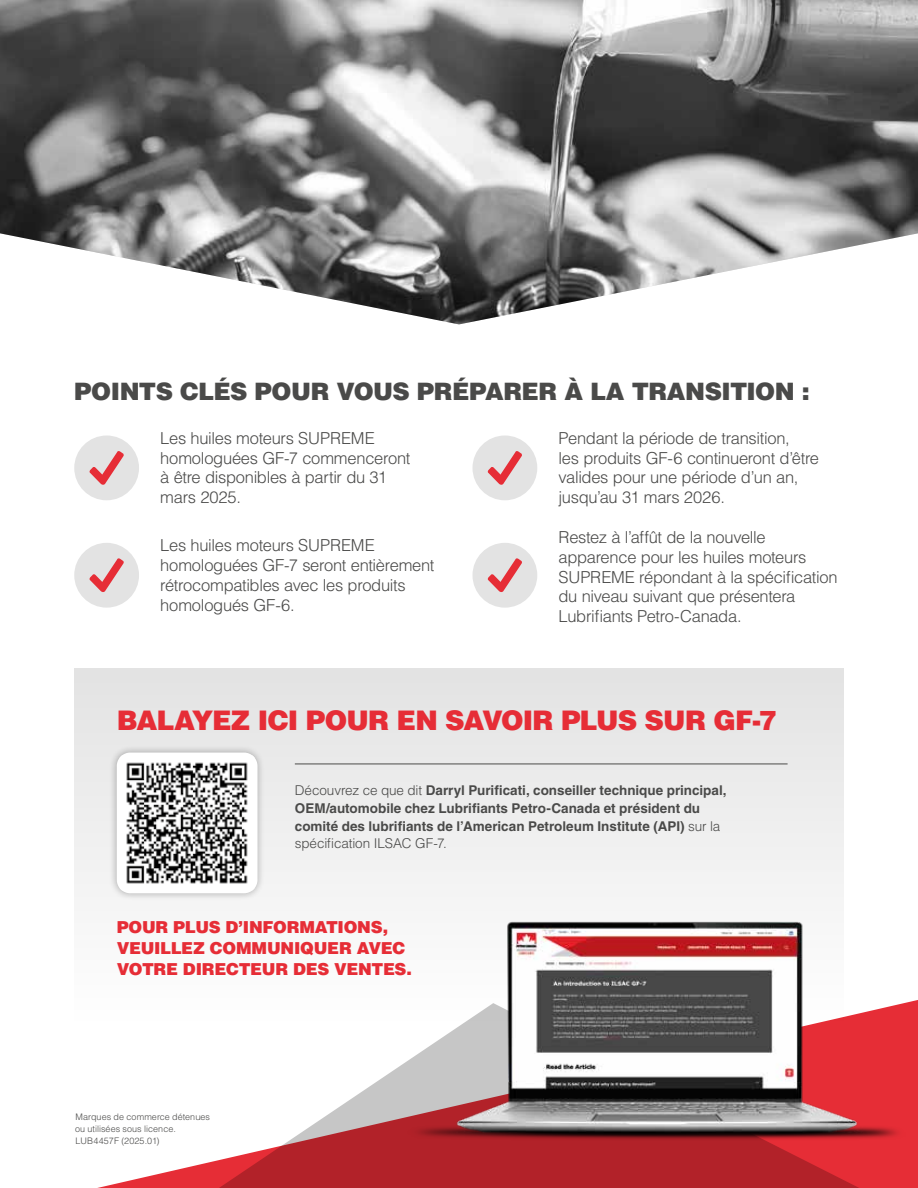
<style>
.page{position:relative;width:918px;height:1188px;background:#fff}
.page>*{position:absolute;margin:0;border:0;box-sizing:border-box;transform-origin:0 0}
.t1{font:900 27px "Helvetica LT Std";letter-spacing:-.03em;color:#e62d36}
.t2{font:900 24px "Helvetica LT Std";letter-spacing:-.02em;color:#4a4a49}
.t3{font:300 16.5px/19.8px "Helvetica LT Std";letter-spacing:-.02em;color:#4a4a49}
.t4{font:900 16.5px/21px "Helvetica LT Std";letter-spacing:-.015em;color:#e62d36}
.t5{font:700 13.5px/18px "Helvetica LT Std";color:#4a4a49}
.t6{font:300 9px/12px "Helvetica LT Std";letter-spacing:.005em;color:#4a4a49}
.s1{font-weight:300}
</style>
<div class="page">
<img style="left:0;top:0;width:918px;height:324px">
<div style="left:74px;top:436px;width:65px;height:64px;background:#e3e3e3;border-radius:50%"></div>
<svg style="left:89px;top:451px;width:35px;height:34px"></svg>
<div style="left:74px;top:543px;width:65px;height:65px;background:#e3e3e3;border-radius:50%"></div>
<svg style="left:89px;top:558px;width:35px;height:34px"></svg>
<div style="left:473px;top:436px;width:64px;height:64px;background:#e3e3e3;border-radius:50%"></div>
<svg style="left:488px;top:451px;width:34px;height:34px"></svg>
<div style="left:473px;top:543px;width:64px;height:65px;background:#e3e3e3;border-radius:50%"></div>
<svg style="left:488px;top:558px;width:34px;height:34px"></svg>
<div style="left:74px;top:669px;width:770px;height:352px;background:linear-gradient(to right,#f0f0f0,#e9e9e9)"></div>
<hr style="left:295px;top:764px;width:493px;height:1px;background:#4a4a49">
<div style="left:109px;top:745px;width:156px;height:156px;background:#000;opacity:.3"></div>
<div style="left:117px;top:753px;width:141px;height:140px;background:#fff;border-radius:14px"></div>
<img style="left:120px;top:755px;width:135px;height:135px">
<svg style="left:74px;top:997px;width:844px;height:191px"></svg>
<svg style="left:199px;top:1003px;width:687px;height:185px"></svg>
<img style="left:397px;top:891px;width:521px;height:272px">
<h2 class="t2" style="left:74px;top:376px;width:737px">POINTS CLÉS POUR VOUS PRÉPARER À LA TRANSITION :</h2>
<p class="t3" style="left:160px;top:428px;width:252px">Les huiles moteurs SUPREME homologuées GF-7 commenceront à être disponibles à partir du 31 mars 2025.</p>
<p class="t3" style="left:160px;top:536px;width:276px">Les huiles moteurs SUPREME homologuées GF-7 seront entièrement rétrocompatibles avec les produits homologués GF-6.</p>
<p class="t3" style="left:559px;top:428px;width:262px">Pendant la période de transition,<br>les produits GF-6 continueront d’être valides pour une période d’un an, jusqu’au 31 mars 2026.</p>
<p class="t3" style="left:559px;top:527px;width:281px">Restez à l’affût de la nouvelle apparence pour les huiles moteurs<br>SUPREME répondant à la spécification du niveau suivant que présentera<br>Lubrifiants Petro-Canada.</p>
<h1 class="t1" style="left:117px;top:703px;width:662px">BALAYEZ ICI POUR EN SAVOIR PLUS SUR GF-7</h1>
<p class="t5" style="left:295px;top:781px;width:433px"><span class="s1">Découvrez ce que dit</span> Darryl Purificati, conseiller technique principal, OEM/automobile chez Lubrifiants Petro-Canada et président du comité des lubrifiants de l’American Petroleum Institute (API) <span class="s1">sur la spécification ILSAC GF-7.</span></p>
<p class="t4" style="left:117px;top:916px;width:297px">POUR PLUS D’INFORMATIONS,<br>VEUILLEZ COMMUNIQUER AVEC<br>VOTRE DIRECTEUR DES VENTES.</p>
<p class="t6" style="left:75px;top:1111px;width:136px">Marques de commerce détenues ou utilisées sous licence.<br>LUB4457F (2025.01)</p>
</div>
